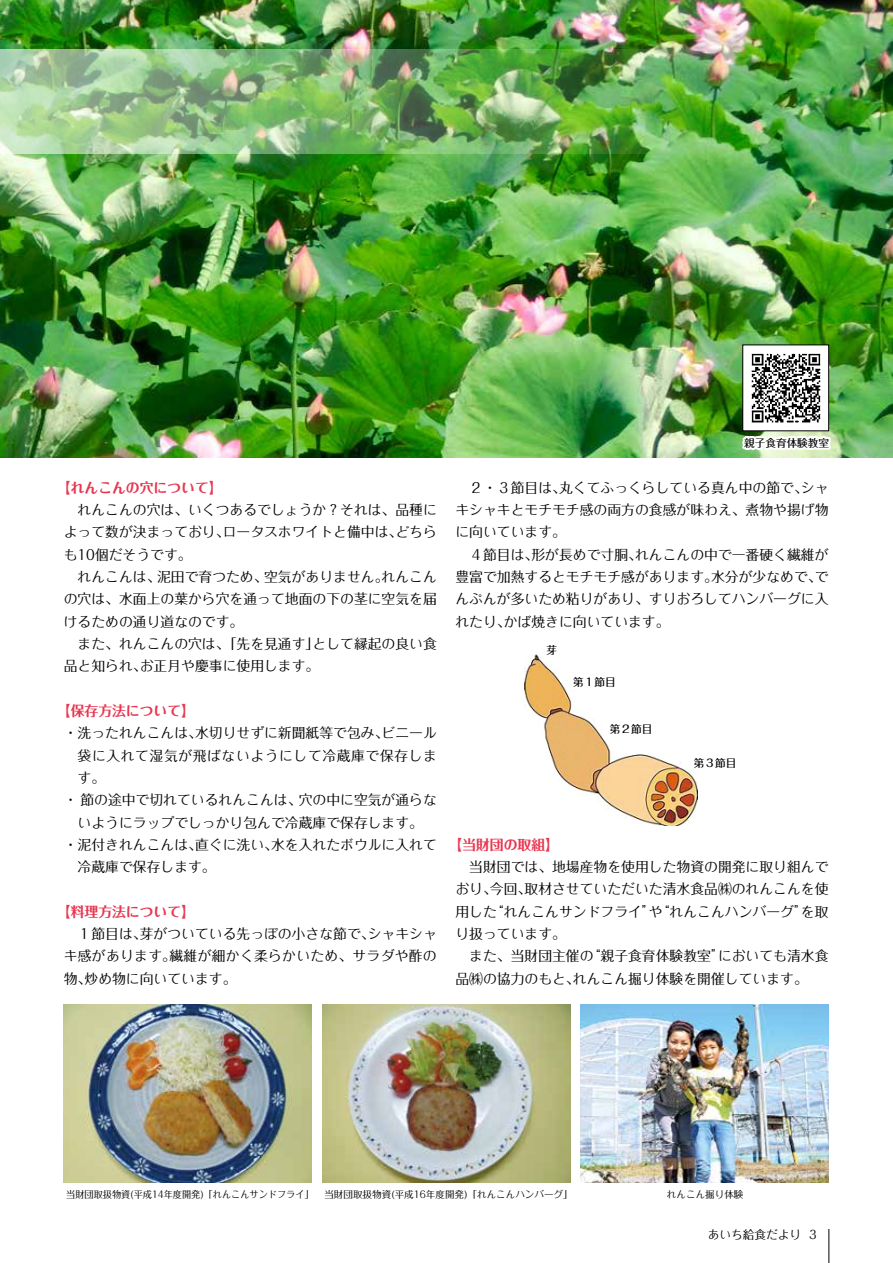
<style>
.page{position:relative;width:893px;height:1263px;background:#fff}
.page>*{position:absolute;margin:0;border:0;box-sizing:border-box;transform-origin:0 0}
.t1{font:13.8px/22.4px "Folk Pro";color:#000}
.t2{font:700 13.8px "Folk Pro";color:#e83650}
.t3{font:13.8px "Folk Pro";letter-spacing:.04em;color:#000}
.t4{font:11.7px "Folk Pro";color:#000}
.t5{font:500 10.65px "Folk Pro";color:#000}
.t6{font:9.6px "Folk Pro";color:#000}
.t7{font:9.6px "Folk Pro";color:#000;scale:.96 1}
</style>
<div class="page">
<img style="left:0;top:0;width:893px;height:457px">
<img style="left:0;top:50px;width:893px;height:103px">
<img style="left:322px;top:1005px;width:248px;height:177px">
<img style="left:64px;top:1005px;width:248px;height:177px">
<img style="left:581px;top:1005px;width:247px;height:177px">
<img style="left:525px;top:655px;width:172px;height:170px">
<hr style="left:828px;top:1229px;width:1px;height:34px;background:#000">
<svg style="left:737px;top:415px;width:97px;height:43px"></svg>
<div style="left:743px;top:345px;width:86px;height:86px;background:#fff"></div>
<img style="left:751px;top:353px;width:70px;height:70px">
<div style="left:742px;top:344px;width:87px;height:87px;border:1px solid #000"></div>
<p class="t2" style="left:57px;top:476px;width:167px">【れんこんの穴について】</p>
<p class="t1" style="left:64px;top:497px;width:375px">　れんこんの穴は、いくつあるでしょうか？それは、品種によって数が決まっており、ロータスホワイトと備中は、どちらも10個だそうです。<br>　れんこんは、泥田で育つため、空気がありません。れんこんの穴は、水面上の葉から穴を通って地面の下の茎に空気を届けるための通り道なのです。<br>　また、れんこんの穴は、「先を見通す」として縁起の良い食品と知られ、お正月や慶事に使用します。</p>
<p class="t2" style="left:57px;top:699px;width:140px">【保存方法について】</p>
<p class="t1" style="left:64px;top:720px;width:375px">・洗ったれんこんは、水切りせずに新聞紙等で包み、ビニール</p>
<p class="t3" style="left:78px;top:744px;width:361px">袋に入れて湿気が飛ばないようにして冷蔵庫で保存しま</p>
<p class="t1" style="left:78px;top:764px;width:29px">す。</p>
<p class="t1" style="left:64px;top:787px;width:375px">・節の途中で切れているれんこんは、穴の中に空気が通らな</p>
<p class="t1" style="left:78px;top:809px;width:347px">いようにラップでしっかり包んで冷蔵庫で保存します。</p>
<p class="t1" style="left:64px;top:831px;width:375px">・泥付きれんこんは、直ぐに洗い、水を入れたボウルに入れて</p>
<p class="t1" style="left:78px;top:854px;width:140px">冷蔵庫で保存します。</p>
<p class="t2" style="left:57px;top:900px;width:140px">【料理方法について】</p>
<p class="t1" style="left:64px;top:921px;width:375px;text-align:justify">　１節目は、芽がついている先っぽの小さな節で、シャキシャキ感があります。繊維が細かく柔らかいため、サラダや酢の物、炒め物に向いています。</p>
<p class="t5" style="left:744px;top:434px;width:87px">親子食育体験教室</p>
<p class="t1" style="left:455px;top:474px;width:375px">　２・３節目は、丸くてふっくらしている真ん中の節で、シャキシャキとモチモチ感の両方の食感が味わえ、煮物や揚げ物に向いています。<br>　４節目は、形が長めで寸胴、れんこんの中で一番硬く繊維が豊富で加熱するとモチモチ感があります。水分が少なめで、でんぷんが多いため粘りがあり、すりおろしてハンバーグに入れたり、かば焼きに向いています。</p>
<p class="t5" style="left:546px;top:640px;width:12px">芽</p>
<p class="t5" style="left:573px;top:673px;width:44px">第１節目</p>
<p class="t5" style="left:610px;top:720px;width:44px">第２節目</p>
<p class="t5" style="left:694px;top:754px;width:44px">第３節目</p>
<p class="t2" style="left:448px;top:833px;width:112px">【当財団の取組】</p>
<p class="t1" style="left:455px;top:854px;width:375px">　当財団では、地場産物を使用した物資の開発に取り組んでおり、今回、取材させていただいた清水食品㈱のれんこんを使用した“れんこんサンドフライ”や“れんこんハンバーグ”を取り扱っています。<br>　また、当財団主催の“親子食育体験教室”においても清水食品㈱の協力のもと、れんこん掘り体験を開催しています。</p>
<p class="t7" style="left:66px;top:1186px;width:259px">当財団取扱物資(平成14年度開発)「れんこんサンドフライ」</p>
<p class="t6" style="left:324px;top:1186px;width:250px">当財団取扱物資(平成16年度開発)「れんこんハンバーグ」</p>
<p class="t6" style="left:667px;top:1186px;width:78px">れんこん掘り体験</p>
<p class="t4" style="left:708px;top:1225px;width:110px">あいち給食だより 3</p>
</div>
